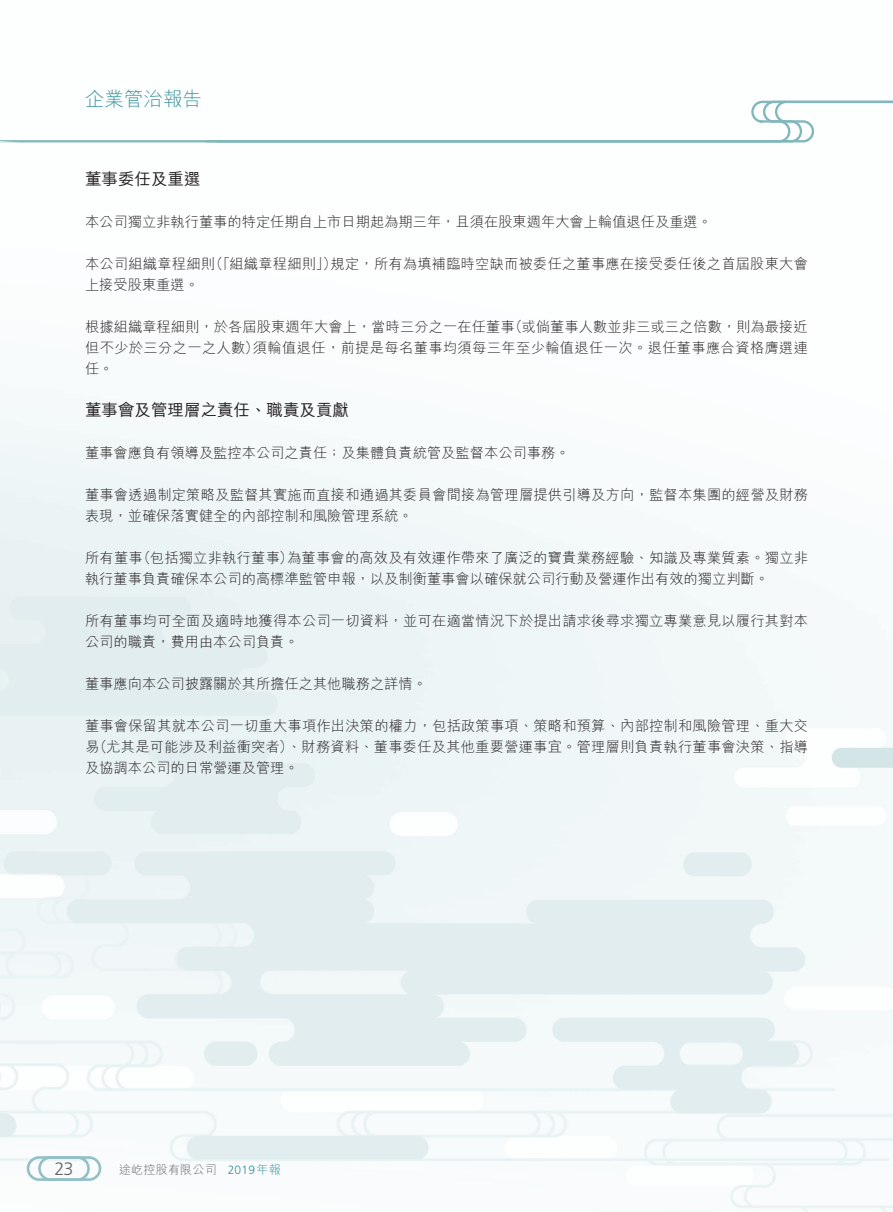
<style>
.page{position:relative;width:893px;height:1212px;background:#fff}
.page>*{position:absolute;margin:0;border:0;box-sizing:border-box;transform-origin:0 0}
.t1{font:300 19.5px "M Hei HK";color:#37939b}
.t2{font:300 18px "Frutiger LT Std";color:#636366}
.t3{font:500 16.5px "M Hei HK";color:#231f20}
.t4{font:300 14.25px/21px "M Hei HK";letter-spacing:.015em;color:#231f20}
.t5{font:300 12px "M Hei HK";letter-spacing:.02em;color:#636366}
.t6{font:300 12px "Frutiger LT Std";color:#37939b}
.s1{font-family:"M Hei HK"}
</style>
<div class="page">
<svg style="left:0;top:101px;width:893px;height:41px"></svg>
<svg style="left:27px;top:1156px;width:74px;height:25px"></svg>
<h1 class="t1" style="left:85px;top:85px;width:118px">企業管治報告</h1>
<p class="t3" style="left:85px;top:167px;width:117px">董事委任及重選</p>
<p class="t4" style="left:85px;top:211px;width:628px">本公司獨立非執行董事的特定任期自上市日期起為期三年，且須在股東週年大會上輪值退任及重選。</p>
<p class="t4" style="left:331px;top:253px;width:479px">規定，所有為填補臨時空缺而被委任之董事應在接受委任後之首屆股東大會</p>
<p class="t4" style="left:209px;top:253px;width:129px">（「組織章程細則」）</p>
<p class="t4" style="left:85px;top:253px;width:132px">本公司組織章程細則上接受股東重選。</p>
<p class="t4" style="left:508px;top:316px;width:301px">（或倘董事人數並非三或三之倍數，則為最接近</p>
<p class="t4" style="left:253px;top:316px;width:557px;text-indent:-168px">根據組織章程細則，於各屆股東週年大會上，當時三分之一在任董事<br>須輪值退任，前提是每名董事均須每三年至少輪值退任一次。退任董事應合資格膺選連</p>
<p class="t4" style="left:85px;top:337px;width:175px">但不少於三分之一之人數）任。</p>
<p class="t3" style="left:85px;top:398px;width:265px">董事會及管理層之責任、職責及貢獻</p>
<p class="t4" style="left:85px;top:442px;width:486px">董事會應負有領導及監控本公司之責任；及集體負責統管及監督本公司事務。</p>
<p class="t4" style="left:85px;top:484px;width:724px">董事會透過制定策略及監督其實施而直接和通過其委員會間接為管理層提供引導及方向，監督本集團的經營及財務表現，並確保落實健全的內部控制和風險管理系統。</p>
<p class="t4" style="left:287px;top:547px;width:522px">為董事會的高效及有效運作帶來了廣泛的寶貴業務經驗、知識及專業質素。獨立非</p>
<p class="t4" style="left:137px;top:547px;width:158px">（包括獨立非執行董事）</p>
<p class="t4" style="left:85px;top:547px;width:685px">所有董事<br>執行董事負責確保本公司的高標準監管申報，以及制衡董事會以確保就公司行動及營運作出有效的獨立判斷。</p>
<p class="t4" style="left:85px;top:610px;width:724px">所有董事均可全面及適時地獲得本公司一切資料，並可在適當情況下於提出請求後尋求獨立專業意見以履行其對本公司的職責，費用由本公司負責。</p>
<p class="t4" style="left:85px;top:673px;width:343px">董事應向本公司披露關於其所擔任之其他職務之詳情。</p>
<p class="t4" style="left:85px;top:715px;width:725px;text-align:justify">董事會保留其就本公司一切重大事項作出決策的權力，包括政策事項、策略和預算、內部控制和風險管理、重大交（易尤其是可能涉及利益衝突者）、財務資料、董事委任及其他重要營運事宜。管理層則負責執行董事會決策、指導及協調本公司的日常營運及管理。</p>
<p class="t2" style="left:54px;top:1158px;width:21px">23</p>
<p class="t5" style="left:119px;top:1161px;width:99px">途屹控股有限公司</p>
<p class="t6" style="left:228px;top:1162px;width:55px">2019<span class="s1">年報</span></p>
</div>
